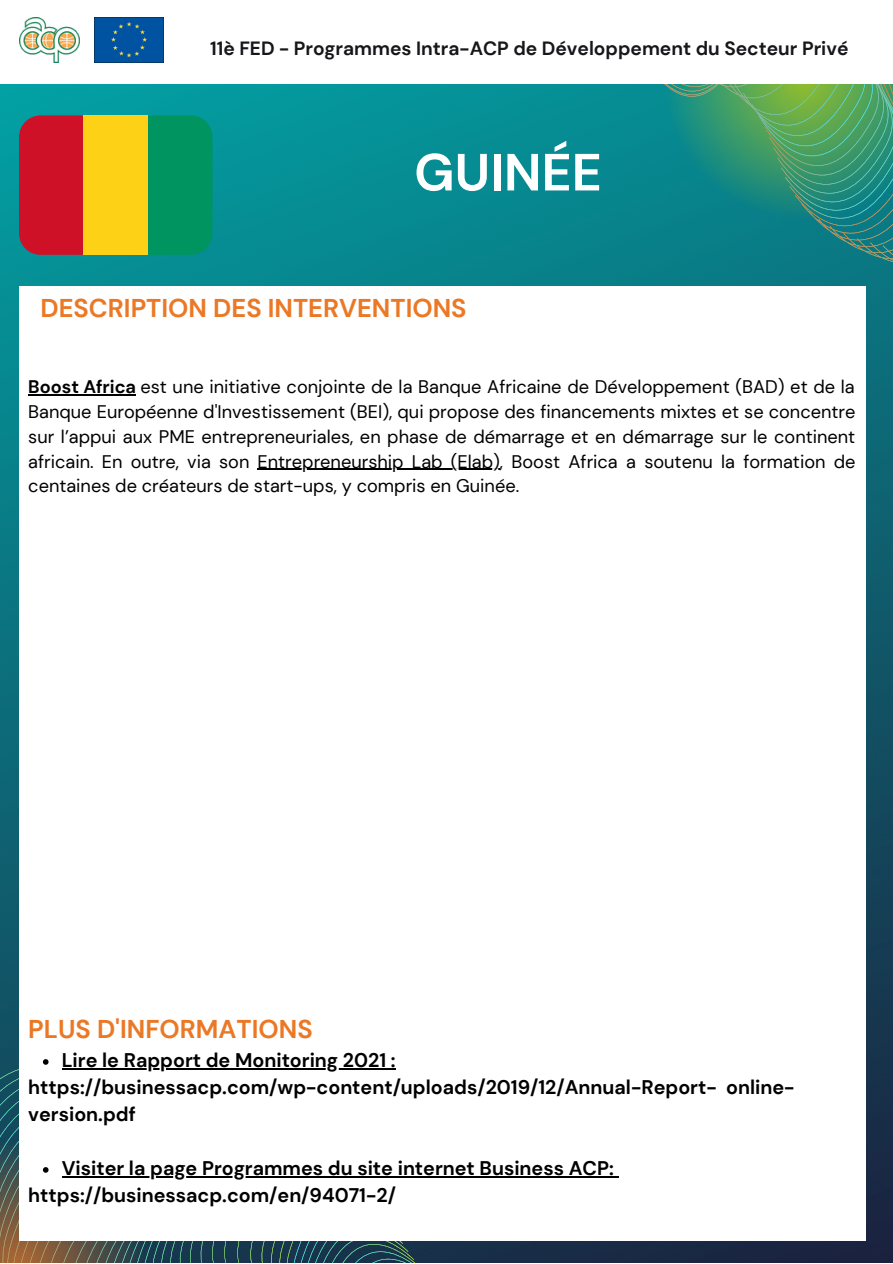
<style>
.page{position:relative;width:893px;height:1264px;background:#fff}
.page>*{position:absolute;margin:0;border:0;box-sizing:border-box;transform-origin:0 0}
.t1{font:700 52.2px "DM Sans";color:#fff}
.t2{font:700 25.65px "DM Sans";color:#eb7825}
.t3{font:700 19.65px/27px "DM Sans";color:#000}
.t4{font:700 19.2px "DM Sans";color:#17161a}
.t5{font:18.15px/24.8px "DM Sans";color:#000;text-align:justify}
.s1{font-weight:700}
</style>
<div class="page">
<img style="left:0;top:84px;width:892px;height:1178px">
<div style="left:586px;top:186px;width:164px;height:100px;background:#088089"></div>
<svg style="left:582px;top:84px;width:121px;height:102px;background:#0b8a8e"></svg>
<svg style="left:703px;top:84px;width:47px;height:160px;background:#248e7a"></svg>
<svg style="left:750px;top:84px;width:142px;height:285px;background:#308f74"></svg>
<div style="left:419px;top:1241px;width:175px;height:21px;background:#182d48"></div>
<svg style="left:208px;top:1241px;width:211px;height:21px;background:#204453"></svg>
<img style="left:95px;top:17px;width:68px;height:45px">
<img style="left:19px;top:17px;width:61px;height:45px">
<div style="left:19px;top:286px;width:846px;height:955px;background:#fff"></div>
<hr style="left:62px;top:1068px;width:333px;height:1px;background:#000">
<svg style="left:0;top:1050px;width:208px;height:212px"></svg>
<hr style="left:62px;top:1176px;width:551px;height:1px;background:#000">
<hr style="left:28px;top:394px;width:108px;height:1px;background:#000">
<hr style="left:257px;top:468px;width:243px;height:2px;background:#000">
<div style="left:19px;top:115px;width:64px;height:140px;background:#ce1126"></div>
<div style="left:83px;top:115px;width:65px;height:140px;background:#fcd116"></div>
<div style="left:148px;top:115px;width:64px;height:140px;background:#009460"></div>
<p class="t4" style="left:210px;top:36px;width:639px">11è FED - Programmes Intra-ACP de Développement du Secteur Privé</p>
<p class="t1" style="left:414px;top:139px;width:189px">GUINÉE</p>
<p class="t2" style="left:40px;top:291px;width:427px">DESCRIPTION DES INTERVENTIONS</p>
<p class="t5" style="left:28px;top:375px;width:828px"><span class="s1">Boost Africa</span> est une initiative conjointe de la Banque Africaine de Développement (BAD) et de la Banque Européenne d'Investissement (BEI), qui propose des financements mixtes et se concentre sur l’appui aux PME entrepreneuriales, en phase de démarrage et en démarrage sur le continent africain. En outre, via son Entrepreneurship Lab (Elab), Boost Africa a soutenu la formation de centaines de créateurs de start-ups, y compris en Guinée.</p>
<p class="t2" style="left:28px;top:1012px;width:286px">PLUS D'INFORMATIONS</p>
<p class="t3" style="left:62px;top:1046px;width:335px">Lire le Rapport de Monitoring 2021 :</p>
<p class="t3" style="left:28px;top:1073px;width:767px">https://businessacp.com/wp-content/uploads/2019/12/Annual-Report- online&shy;version.pdf</p>
<p class="t3" style="left:62px;top:1154px;width:553px">Visiter la page Programmes du site internet Business ACP:</p>
<p class="t3" style="left:28px;top:1181px;width:369px">https://businessacp.com/en/94071-2/</p>
</div>
